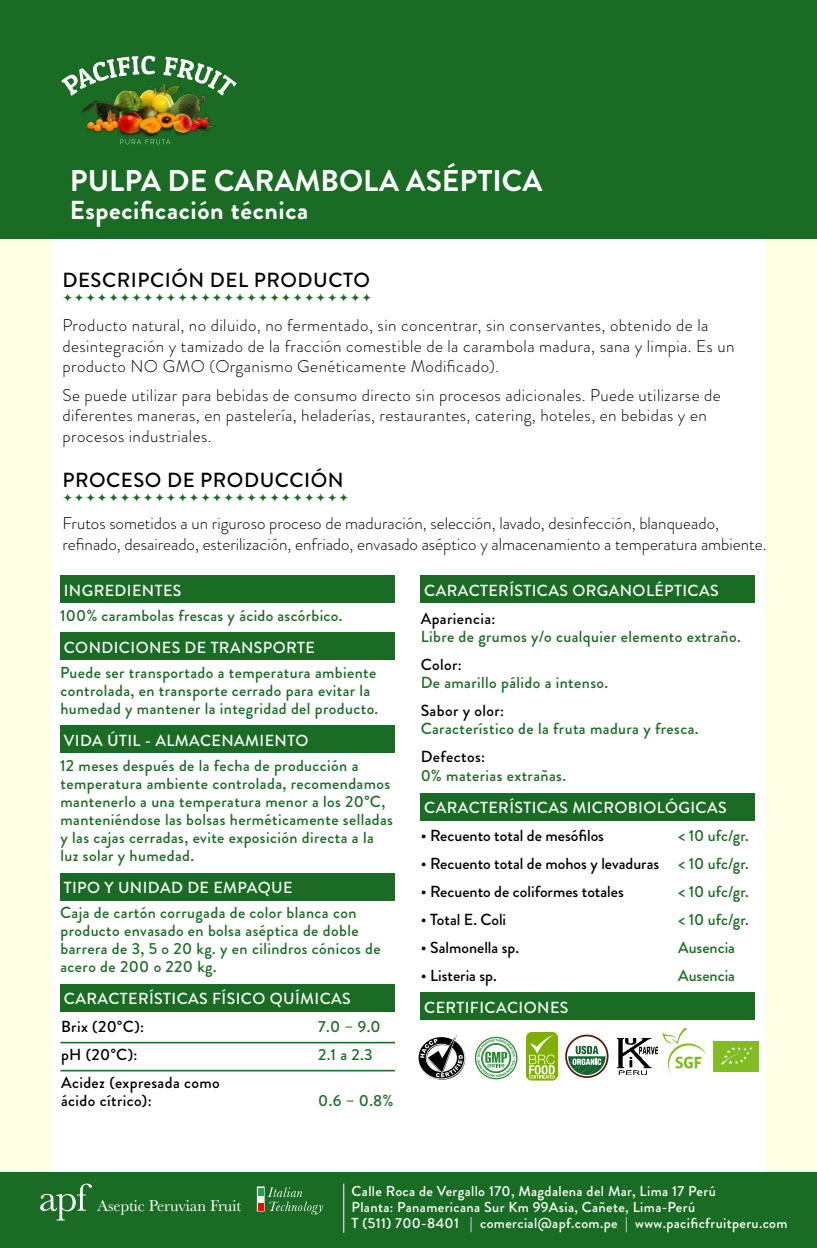
<style>
.page{position:relative;width:817px;height:1248px;background:#fff}
.page>*{position:absolute;margin:0;border:0;box-sizing:border-box;transform-origin:0 0}
.t1{font:700 30px "Brandon Grotesque";color:#fff}
.t2{font:700 26px "Brandon Grotesque";letter-spacing:.025em;color:#fff}
.t3{font:500 20.4px "Brandon Grotesque";letter-spacing:.025em;color:#000}
.t4{font:300 17px/20.4px "Brandon Grotesque";letter-spacing:.025em;color:#000}
.t5{font:300 17px/20.4px "Brandon Grotesque";color:#000}
.t6{font:16.4px "Baskerville";letter-spacing:-.005em;color:#fff}
.t7{font:500 16px/18px "Brandon Grotesque";letter-spacing:.025em;color:#1a6c24}
.t8{font:500 16px "Brandon Grotesque";letter-spacing:.025em;color:#fff}
.t9{font:500 16px "Brandon Grotesque";color:#000}
.t10{font:500 16px/18px "Brandon Grotesque";letter-spacing:.025em;color:#000}
.t11{font:500 16px "Brandon Grotesque";color:#1a6c24}
.t12{font:500 14.4px/16px "Brandon Grotesque";letter-spacing:.025em;color:#fff}
.s1{color:#1a6c24}
</style>
<div class="page">
<div style="left:0;top:0;width:816px;height:1247px;background:#ffffe6"></div>
<div style="left:52px;top:234px;width:712px;height:944px;background:#fff"></div>
<div style="left:0;top:0;width:816px;height:238px;background:#1a6c24"></div>
<div style="left:0;top:1172px;width:816px;height:75px;background:#1a6c24"></div>
<svg style="left:256px;top:1186px;width:67px;height:28px"></svg>
<div style="left:258px;top:1202px;width:5px;height:8px;background:#f00"></div>
<div style="left:258px;top:1187px;width:5px;height:8px;background:#299e4c"></div>
<svg style="left:40px;top:1183px;width:52px;height:37px"></svg>
<hr style="left:343px;top:1183px;width:1px;height:49px;background:#fff">
<div style="left:60px;top:575px;width:335px;height:27px;background:#1a6c24"></div>
<div style="left:420px;top:575px;width:335px;height:27px;background:#1a6c24"></div>
<div style="left:420px;top:793px;width:335px;height:27px;background:#1a6c24"></div>
<div style="left:420px;top:992px;width:335px;height:27px;background:#1a6c24"></div>
<div style="left:60px;top:632px;width:335px;height:27px;background:#1a6c24"></div>
<div style="left:60px;top:725px;width:335px;height:27px;background:#1a6c24"></div>
<div style="left:60px;top:873px;width:335px;height:27px;background:#1a6c24"></div>
<div style="left:60px;top:984px;width:335px;height:27px;background:#1a6c24"></div>
<hr style="left:60px;top:1041px;width:335px;height:2px;background:#1a6c24">
<hr style="left:60px;top:1069px;width:335px;height:2px;background:#1a6c24">
<img style="left:81px;top:85px;width:135px;height:52px">
<svg style="left:61px;top:56px;width:94px;height:40px"></svg>
<svg style="left:163px;top:57px;width:74px;height:38px"></svg>
<svg style="left:120px;top:139px;width:50px;height:5px"></svg>
<img style="left:616px;top:1038px;width:41px;height:36px">
<svg style="left:662px;top:1028px;width:44px;height:45px"></svg>
<div style="left:713px;top:1040px;width:46px;height:31px;background:#80bc22"></div>
<svg style="left:721px;top:1047px;width:31px;height:18px"></svg>
<div style="left:526px;top:1032px;width:31px;height:47px;background:#7faf00;border-radius:5px"></div>
<div style="left:526px;top:1031px;width:32px;height:49px;border:1px solid #7faf00;border-radius:5px"></div>
<svg style="left:529px;top:1034px;width:25px;height:44px"></svg>
<svg style="left:565px;top:1034px;width:43px;height:43px"></svg>
<svg style="left:475px;top:1036px;width:42px;height:43px"></svg>
<svg style="left:418px;top:1034px;width:47px;height:45px"></svg>
<h1 class="t1" style="left:70px;top:160px;width:473px">PULPA DE CARAMBOLA ASÉPTICA</h1>
<h2 class="t2" style="left:70px;top:191px;width:240px">Especificación técnica</h2>
<p class="t3" style="left:62px;top:266px;width:309px">DESCRIPCIÓN DEL PRODUCTO</p>
<p class="t4" style="left:62px;top:315px;width:673px">Producto natural, no diluido, no fermentado, sin concentrar, sin conservantes, obtenido de la desintegración y tamizado de la fracción comestible de la carambola madura, sana y limpia. Es un producto NO GMO (Organismo Genéticamente Modificado).</p>
<p class="t4" style="left:62px;top:385px;width:659px">Se puede utilizar para bebidas de consumo directo sin procesos adicionales. Puede utilizarse de diferentes maneras, en pastelería, heladerías, restaurantes, catering, hoteles, en bebidas y en procesos industriales.</p>
<p class="t3" style="left:62px;top:465px;width:283px">PROCESO DE PRODUCCIÓN</p>
<p class="t5" style="left:62px;top:513px;width:705px">Frutos sometidos a un riguroso proceso de maduración, selección, lavado, desinfección, blanqueado, refinado, desaireado, esterilización, enfriado, envasado aséptico y almacenamiento a temperatura ambiente.</p>
<p class="t8" style="left:64px;top:579px;width:119px">INGREDIENTES</p>
<p class="t7" style="left:60px;top:607px;width:284px">100% carambolas frescas y ácido ascórbico.</p>
<p class="t8" style="left:64px;top:636px;width:252px">CONDICIONES DE TRANSPORTE</p>
<p class="t7" style="left:60px;top:664px;width:319px">Puede ser transportado a temperatura ambiente controlada, en transporte cerrado para evitar la humedad y mantener la integridad del producto.</p>
<p class="t8" style="left:64px;top:729px;width:246px">VIDA ÚTIL - ALMACENAMIENTO</p>
<p class="t7" style="left:60px;top:756px;width:334px">12 meses después de la fecha de producción a temperatura ambiente controlada, recomendamos mantenerlo a una temperatura menor a los 20°C, manteniéndose las bolsas herméticamente selladas y las cajas cerradas, evite exposición directa a la luz solar y humedad.</p>
<p class="t8" style="left:64px;top:876px;width:230px">TIPO Y UNIDAD DE EMPAQUE</p>
<p class="t7" style="left:60px;top:903px;width:322px">Caja de cartón corrugada de color blanca con producto envasado en bolsa aséptica de doble barrera de 3, 5 o 20 kg. y en cilindros cónicos de acero de 200 o 220 kg.</p>
<p class="t8" style="left:64px;top:987px;width:288px">CARACTERÍSTICAS FÍSICO QUÍMICAS</p>
<p class="t9" style="left:61px;top:1015px;width:84px">Brix (20°C):</p>
<p class="t7" style="left:318px;top:1017px;width:64px">7.0 – 9.0</p>
<p class="t9" style="left:61px;top:1043px;width:78px">pH (20°C):</p>
<p class="t7" style="left:318px;top:1045px;width:56px">2.1 a 2.3</p>
<p class="t10" style="left:61px;top:1073px;width:160px">Acidez (expresada como ácido cítrico):</p>
<p class="t8" style="left:424px;top:579px;width:296px">CARACTERÍSTICAS ORGANOLÉPTICAS</p>
<p class="t10" style="left:420px;top:609px;width:76px">Apariencia:</p>
<p class="t7" style="left:420px;top:627px;width:321px">Libre de grumos y/o cualquier elemento extraño.</p>
<p class="t9" style="left:420px;top:653px;width:43px">Color:</p>
<p class="t7" style="left:420px;top:673px;width:189px">De amarillo pálido a intenso.</p>
<p class="t10" style="left:420px;top:702px;width:85px">Sabor y olor:</p>
<p class="t7" style="left:420px;top:720px;width:279px">Característico de la fruta madura y fresca.</p>
<p class="t10" style="left:420px;top:748px;width:66px">Defectos:</p>
<p class="t7" style="left:420px;top:766px;width:147px">0% materias extrañas.</p>
<p class="t8" style="left:424px;top:795px;width:304px">CARACTERÍSTICAS MICROBIOLÓGICAS</p>
<p class="t9" style="left:420px;top:823px;width:185px">• Recuento total de mesófilos</p>
<p class="t7" style="left:678px;top:826px;width:72px">&lt; 10 ufc/gr.</p>
<p class="t9" style="left:420px;top:851px;width:329px">• Recuento total de mohos y levaduras <span class="s1">&lt; 10 ufc/gr.</span></p>
<p class="t9" style="left:420px;top:879px;width:204px">• Recuento de coliformes totales</p>
<p class="t7" style="left:678px;top:882px;width:72px">&lt; 10 ufc/gr.</p>
<p class="t9" style="left:420px;top:907px;width:87px">• Total E. Coli</p>
<p class="t7" style="left:678px;top:910px;width:72px">&lt; 10 ufc/gr.</p>
<p class="t9" style="left:420px;top:935px;width:100px">• Salmonella sp.</p>
<p class="t11" style="left:678px;top:935px;width:58px">Ausencia</p>
<p class="t9" style="left:420px;top:963px;width:78px">• Listeria sp.</p>
<p class="t11" style="left:678px;top:963px;width:58px">Ausencia</p>
<p class="t8" style="left:424px;top:995px;width:146px">CERTIFICACIONES</p>
<p class="t7" style="left:318px;top:1091px;width:77px">0.6 – 0.8%</p>
<p class="t6" style="left:97px;top:1194px;width:145px">Aseptic Peruvian Fruit</p>
<p class="t12" style="left:351px;top:1183px;width:437px">Calle Roca de Vergallo 170, Magdalena del Mar, Lima 17 Perú<br>Planta: Panamericana Sur Km 99Asia, Cañete, Lima-Perú<br>T (511) 700-8401 | comercial@apf.com.pe | www.pacificfruitperu.com</p>
</div>
